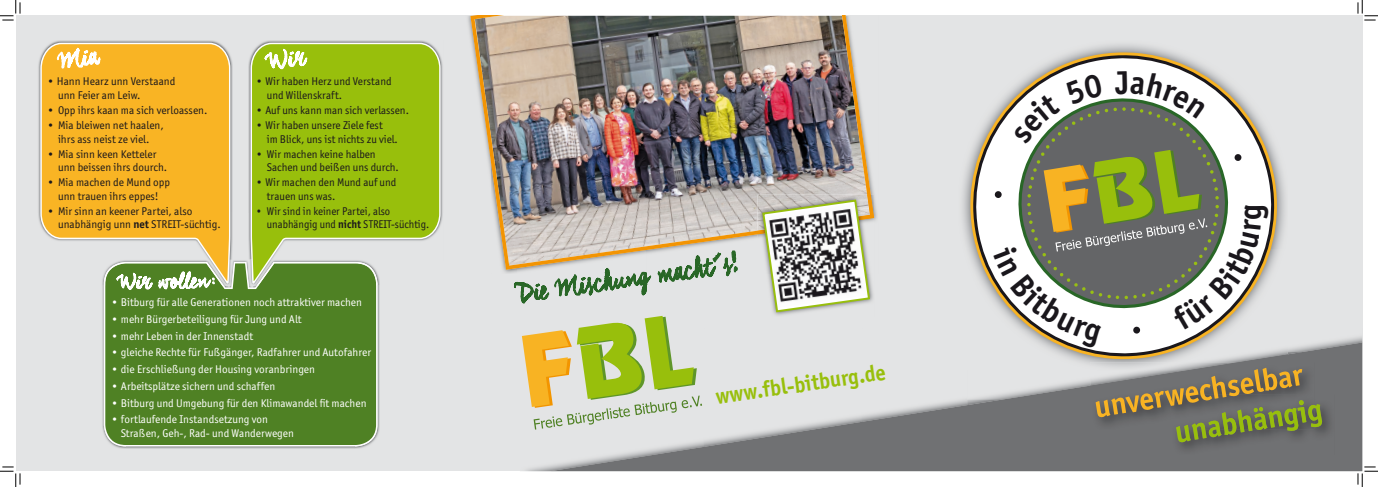
<style>
.page{position:relative;width:1378px;height:487px;background:#fff}
.page>*{position:absolute;margin:0;border:0;box-sizing:border-box;transform-origin:0 0}
.t1{font:700 32.85px "Officina San Itc T";color:#1a171c}
.t2{font:700 22.5px "Officina San Itc T";color:#98bf0c;scale:.93 1}
.t3{font:11.25px/13.5px "Officina San Itc T";color:#1a171c}
.t4{font:11.25px/13.5px "Officina San Itc T";color:#fff}
.t5{font:11.25px/13.5px "Officina San Itc T";color:#1a171c;scale:.9 1}
.s1{font-weight:700}
</style>
<div class="page">
<div style="left:16px;top:16px;width:1345px;height:455px;background:#e3e4e5"></div>
<svg style="left:550px;top:342px;width:811px;height:129px;fill:#707173"></svg>
<svg style="left:958px;top:342px;width:330px;height:28px"></svg>
<svg style="left:961px;top:44px;width:324px;height:323px"></svg>
<svg style="left:1010px;top:90px;width:225px;height:60px;background:#e6e4de"></svg>
<svg style="left:1027px;top:107px;width:191px;height:43px;background:#7c807c"></svg>
<img style="left:874px;top:197px;width:3px;height:24px">
<img style="left:503px;top:269px;width:9px;height:4px">
<img style="left:470px;top:16px;width:404px;height:253px">
<svg style="left:522px;top:315px;width:180px;height:114px"></svg>
<img style="left:233px;top:260px;width:15px;height:2px">
<img style="left:102px;top:287px;width:24px;height:161px">
<img style="left:355px;top:287px;width:25px;height:161px">
<div style="left:104px;top:262px;width:273px;height:184px;background:#4f8124"></div>
<svg style="left:512px;top:249px;width:225px;height:54px"></svg>
<img style="left:1170px;top:394px;width:164px;height:60px">
<img style="left:1090px;top:362px;width:224px;height:67px">
<img style="left:1090px;top:362px;width:98px;height:8px">
<img style="left:1188px;top:362px;width:99px;height:5px">
<svg style="left:1095px;top:367px;width:227px;height:75px;background:#807d5f"></svg>
<img style="left:38px;top:40px;width:195px;height:172px">
<svg style="left:40px;top:42px;width:191px;height:245px;background:#f1ba44"></svg>
<img style="left:248px;top:40px;width:195px;height:219px">
<svg style="left:250px;top:42px;width:191px;height:245px;background:#a0c131"></svg>
<svg style="left:116px;top:271px;width:98px;height:19px;background:#96b37c"></svg>
<svg style="left:264px;top:49px;width:43px;height:20px"></svg>
<svg style="left:57px;top:48px;width:44px;height:21px"></svg>
<img style="left:757px;top:234px;width:117px;height:81px">
<img style="left:757px;top:195px;width:117px;height:39px">
<svg style="left:761px;top:198px;width:110px;height:115px"></svg>
<svg style="left:0;top:0;width:21px;height:21px"></svg>
<svg style="left:0;top:466px;width:21px;height:20px"></svg>
<svg style="left:1357px;top:0;width:20px;height:21px"></svg>
<svg style="left:1357px;top:466px;width:20px;height:20px"></svg>
<svg style="left:1012px;top:73px;width:90px;height:71px;background:#c7c8c2"></svg>
<svg style="left:1114px;top:71px;width:91px;height:47px;background:#d4d8d1"></svg>
<svg style="left:992px;top:150px;width:269px;height:199px;background:#afb29b"></svg>
<p class="t3" style="left:58px;top:75px;width:119px;text-indent:-11px">• Hann Hearz unn Verstaand unn Feier am Leiw.</p>
<p class="t3" style="left:47px;top:103px;width:162px">• Opp ihrs kaan ma sich verloassen.</p>
<p class="t3" style="left:47px;top:118px;width:118px;text-align:center">• Mia bleiwen net haalen, ihrs ass neist ze viel.</p>
<p class="t3" style="left:58px;top:147px;width:111px;text-indent:-11px">• Mia sinn keen Ketteler unn beissen ihrs dourch.</p>
<p class="t3" style="left:47px;top:175px;width:125px;text-align:center">• Mia machen de Mund opp unn trauen ihrs eppes!</p>
<p class="t3" style="left:58px;top:204px;width:164px;text-indent:-11px">• Mir sinn an keener Partei, also unabhängig unn <span class="s1">net</span> STREIT-süchtig.</p>
<p class="t3" style="left:267px;top:75px;width:126px;text-indent:-11px">• Wir haben Herz und Verstand und Willenskraft.</p>
<p class="t3" style="left:255px;top:103px;width:155px">• Auf uns kann man sich verlassen.</p>
<p class="t3" style="left:267px;top:118px;width:133px;text-indent:-11px">• Wir haben unsere Ziele fest<br>im Blick, uns ist nichts zu viel.</p>
<p class="t3" style="left:267px;top:147px;width:134px;text-indent:-11px">• Wir machen keine halben<br>Sachen und beißen uns durch.</p>
<p class="t3" style="left:267px;top:175px;width:131px;text-indent:-11px">• Wir machen den Mund auf und trauen uns was.</p>
<p class="t5" style="left:267px;top:204px;width:182px;text-indent:-11px">• Wir sind in keiner Partei, also unabhängig und <span class="s1">nicht</span> STREIT-süchtig.</p>
<p class="t4" style="left:111px;top:295px;width:252px">• Bitburg für alle Generationen noch attraktiver machen</p>
<p class="t4" style="left:111px;top:312px;width:192px">• mehr Bürgerbeteiligung für Jung und Alt</p>
<p class="t4" style="left:111px;top:329px;width:144px">• mehr Leben in der Innenstadt</p>
<p class="t4" style="left:111px;top:346px;width:261px">• gleiche Rechte für Fußgänger, Radfahrer und Autofahrer</p>
<p class="t4" style="left:111px;top:362px;width:205px">• die Erschließung der Housing voranbringen</p>
<p class="t4" style="left:111px;top:379px;width:166px">• Arbeitsplätze sichern und schaffen</p>
<p class="t4" style="left:111px;top:396px;width:257px">• Bitburg und Umgebung für den Klimawandel fit machen</p>
<p class="t4" style="left:121px;top:412px;width:175px;text-indent:-10px">• fortlaufende Instandsetzung von<br>Straßen, Geh-, Rad- und Wanderwegen</p>
<h2 class="t2" style="left:713px;top:382px;width:186px;rotate:-8deg">www.fbl-bitburg.de</h2>
<h1 class="t1" style="left:1229px;top:219px;width:18px;rotate:-90deg">g</h1>
</div>
